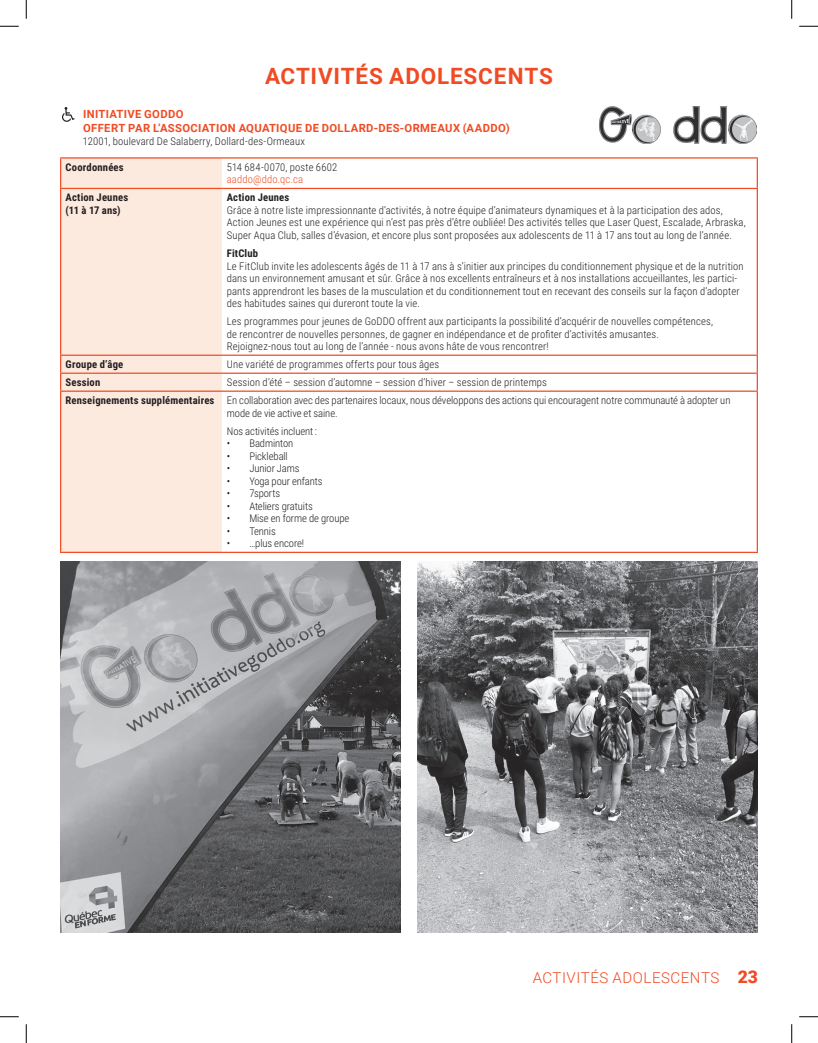
<style>
.page{position:relative;width:818px;height:1043px;background:#fff}
.page>*{position:absolute;margin:0;border:0;box-sizing:border-box;transform-origin:0 0}
.t1{font:700 22.5px "Roboto";letter-spacing:.035em;color:#f04b24}
.t2{font:900 17.5px "Roboto";color:#f04b24}
.t3{font:300 15px "Roboto";letter-spacing:.035em;color:#f04b24}
.t4{font:700 11.25px/13.8px "Roboto";letter-spacing:.03em;color:#f04b24}
.t5{font:300 10.62px/12.5px "Roboto Condensed";letter-spacing:.01em;color:#231f20}
.t6{font:700 10.62px/12.5px "Roboto Condensed";letter-spacing:.015em;color:#231f20}
.t7{font:300 10.62px "Roboto Condensed";letter-spacing:-.01em;color:#231f20}
.t8{font:300 10.62px "Roboto Condensed";letter-spacing:.015em;color:#f04b24}
.s1{font-weight:700}
</style>
<div class="page">
<div style="left:61px;top:158px;width:161px;height:393px;background:#fdeadf"></div>
<hr style="left:60px;top:158px;width:1px;height:30px;background:#f04b24">
<hr style="left:60px;top:157px;width:162px;height:1px;background:#f04b24">
<hr style="left:222px;top:157px;width:536px;height:1px;background:#f04b24">
<hr style="left:756px;top:158px;width:2px;height:30px;background:#f04b24">
<hr style="left:60px;top:189px;width:1px;height:165px;background:#f04b24">
<svg style="left:60px;top:356px;width:1px;height:34px"></svg>
<hr style="left:60px;top:392px;width:1px;height:159px;background:#f04b24">
<hr style="left:60px;top:188px;width:162px;height:1px;background:#f04b24">
<hr style="left:60px;top:354px;width:162px;height:2px;background:#f04b24">
<hr style="left:60px;top:372px;width:162px;height:2px;background:#f04b24">
<hr style="left:60px;top:390px;width:162px;height:2px;background:#f04b24">
<hr style="left:60px;top:551px;width:162px;height:2px;background:#f04b24">
<hr style="left:222px;top:188px;width:536px;height:1px;background:#f04b24">
<hr style="left:756px;top:189px;width:2px;height:165px;background:#f04b24">
<svg style="left:756px;top:356px;width:2px;height:34px"></svg>
<hr style="left:756px;top:392px;width:2px;height:159px;background:#f04b24">
<hr style="left:222px;top:354px;width:536px;height:2px;background:#f04b24">
<hr style="left:222px;top:372px;width:536px;height:2px;background:#f04b24">
<hr style="left:222px;top:390px;width:536px;height:2px;background:#f04b24">
<hr style="left:222px;top:551px;width:536px;height:2px;background:#f04b24">
<svg style="left:62px;top:107px;width:13px;height:15px"></svg>
<img style="left:60px;top:561px;width:340px;height:371px">
<img style="left:417px;top:561px;width:341px;height:371px">
<img style="left:599px;top:106px;width:157px;height:37px">
<svg style="left:0;top:25px;width:19px;height:2px"></svg>
<svg style="left:799px;top:25px;width:19px;height:2px"></svg>
<svg style="left:0;top:1016px;width:19px;height:1px"></svg>
<svg style="left:799px;top:1016px;width:19px;height:1px"></svg>
<svg style="left:25px;top:0;width:2px;height:19px"></svg>
<svg style="left:25px;top:1024px;width:2px;height:18px"></svg>
<svg style="left:791px;top:0;width:1px;height:19px"></svg>
<svg style="left:791px;top:1024px;width:1px;height:18px"></svg>
<h1 class="t1" style="left:265px;top:60px;width:289px">ACTIVITÉS ADOLESCENTS</h1>
<p class="t4" style="left:83px;top:107px;width:428px">INITIATIVE GODDO<br>OFFERT PAR L’ASSOCIATION AQUATIQUE DE DOLLARD-DES-ORMEAUX (AADDO)</p>
<p class="t5" style="left:83px;top:134px;width:223px">12001, boulevard De Salaberry, Dollard-des-Ormeaux</p>
<p class="t6" style="left:66px;top:160px;width:59px">Coordonnées</p>
<p class="t5" style="left:227px;top:160px;width:112px">514 684-0070, poste 6602</p>
<p class="t8" style="left:227px;top:172px;width:78px">aaddo@ddo.qc.ca</p>
<p class="t6" style="left:66px;top:191px;width:64px">Action Jeunes (11 à 17 ans)</p>
<p class="t6" style="left:227px;top:191px;width:64px">Action Jeunes</p>
<p class="t5" style="left:227px;top:203px;width:520px">Grâce à notre liste impressionnante d’activités, à notre équipe d’animateurs dynamiques et à la participation des ados,<br>Action Jeunes est une expérience qui n’est pas près d’être oubliée! Des activités telles que Laser Quest, Escalade, Arbraska,<br>Super Aqua Club, salles d’évasion, et encore plus sont proposées aux adolescents de 11 à 17 ans tout au long de l’année.</p>
<p class="t6" style="left:227px;top:246px;width:33px">FitClub</p>
<p class="t5" style="left:227px;top:259px;width:518px">Le FitClub invite les adolescents âgés de 11 à 17 ans à s’initier aux principes du conditionnement physique et de la nutrition dans un environnement amusant et sûr. Grâce à nos excellents entraîneurs et à nos installations accueillantes, les partici&shy;pants apprendront les bases de la musculation et du conditionnement tout en recevant des conseils sur la façon d’adopter des habitudes saines qui dureront toute la vie.</p>
<p class="t5" style="left:227px;top:315px;width:487px">Les programmes pour jeunes de GoDDO offrent aux participants la possibilité d’acquérir de nouvelles compétences, de rencontrer de nouvelles personnes, de gagner en indépendance et de profiter d’activités amusantes.<br>Rejoignez-nous tout au long de l’année - nous avons hâte de vous rencontrer!</p>
<p class="t6" style="left:66px;top:358px;width:59px">Groupe d’âge</p>
<p class="t5" style="left:227px;top:358px;width:214px">Une variété de programmes offerts pour tous âges</p>
<p class="t6" style="left:66px;top:376px;width:36px">Session</p>
<p class="t5" style="left:66px;top:373px;width:666px;line-height:18px;text-indent:161px">Session d’été – session d’automne – session d’hiver – session de printemps<br><span class="s1">Renseignements supplémentaires</span> En collaboration avec des partenaires locaux, nous développons des actions qui encouragent notre communauté à adopter un</p>
<p class="t5" style="left:227px;top:403px;width:112px;line-height:18.1px">mode de vie active et saine.<br>Nos activités incluent :</p>
<p class="t7" style="left:227px;top:436px;width:68px">• Badminton</p>
<p class="t5" style="left:227px;top:449px;width:62px">• Pickleball</p>
<p class="t7" style="left:227px;top:461px;width:74px">• Junior Jams</p>
<p class="t7" style="left:227px;top:473px;width:97px">• Yoga pour enfants</p>
<p class="t7" style="left:227px;top:486px;width:55px">• 7sports</p>
<p class="t7" style="left:227px;top:498px;width:87px">• Ateliers gratuits</p>
<p class="t5" style="left:227px;top:512px;width:124px">• Mise en forme de groupe</p>
<p class="t5" style="left:227px;top:524px;width:50px">• Tennis</p>
<p class="t5" style="left:227px;top:537px;width:79px">• …plus encore!</p>
<h3 class="t3" style="left:533px;top:966px;width:188px">ACTIVITÉS ADOLESCENTS</h3>
<h2 class="t2" style="left:737px;top:964px;width:22px">23</h2>
</div>
